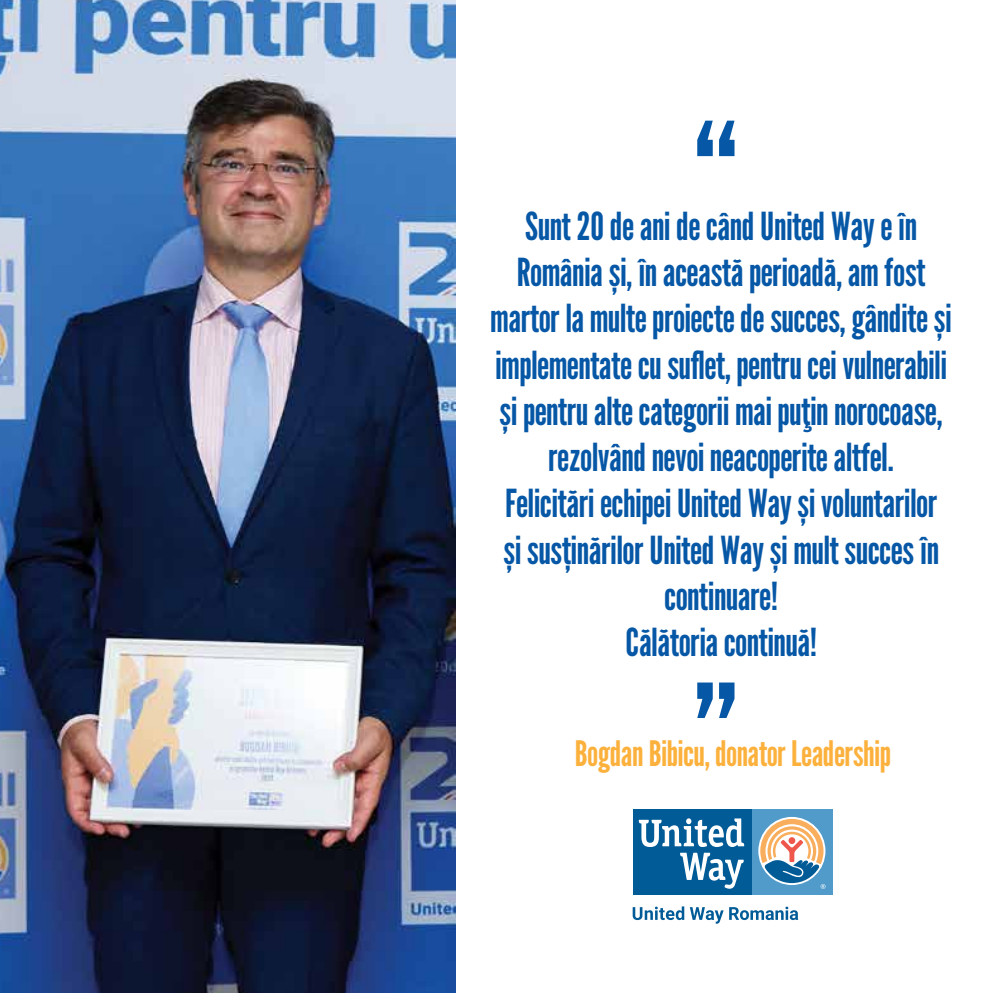
<style>
.page{position:relative;width:993px;height:993px;background:#fff}
.page>*{position:absolute;margin:0;border:0;box-sizing:border-box;transform-origin:0 0}
.t1{font:147px "League Gothic";color:#0657a6}
.t2{font:38.5px/46.2px "League Gothic";color:#0657a6;text-align:center}
.t3{font:35px "League Gothic";color:#fcb13d}
</style>
<div class="page">
<svg style="left:633px;top:809px;width:200px;height:115px"></svg>
<div style="left:751px;top:808px;width:81px;height:85px;background:#519bcb"></div>
<div style="left:632px;top:808px;width:119px;height:85px;background:#005b97"></div>
<svg style="left:680px;top:852px;width:63px;height:36px"></svg>
<svg style="left:638px;top:818px;width:106px;height:28px"></svg>
<svg style="left:760px;top:818px;width:65px;height:70px"></svg>
<svg style="left:632px;top:906px;width:91px;height:17px"></svg>
<svg style="left:729px;top:906px;width:69px;height:13px"></svg>
<img style="left:0;top:0;width:455px;height:992px">
<h1 class="t1" style="left:693px;top:74px;width:46px">“</h1>
<p class="t2" style="left:490px;top:201px;width:462px">Sunt 20 de ani de când United Way e în România și, în această perioadă, am fost martor la multe proiecte de succes, gândite și implementate cu suflet, pentru cei vulnerabili și pentru alte categorii mai puţin norocoase, rezolvând nevoi neacoperite altfel.<br>Felicitări echipei United Way și voluntarilor<br>și susținărilor United Way și mult succes în continuare!<br>Călătoria continuă!</p>
<h1 class="t1" style="left:693px;top:635px;width:46px">”</h1>
<p class="t3" style="left:574px;top:728px;width:317px">Bogdan Bibicu, donator Leadership</p>
</div>
